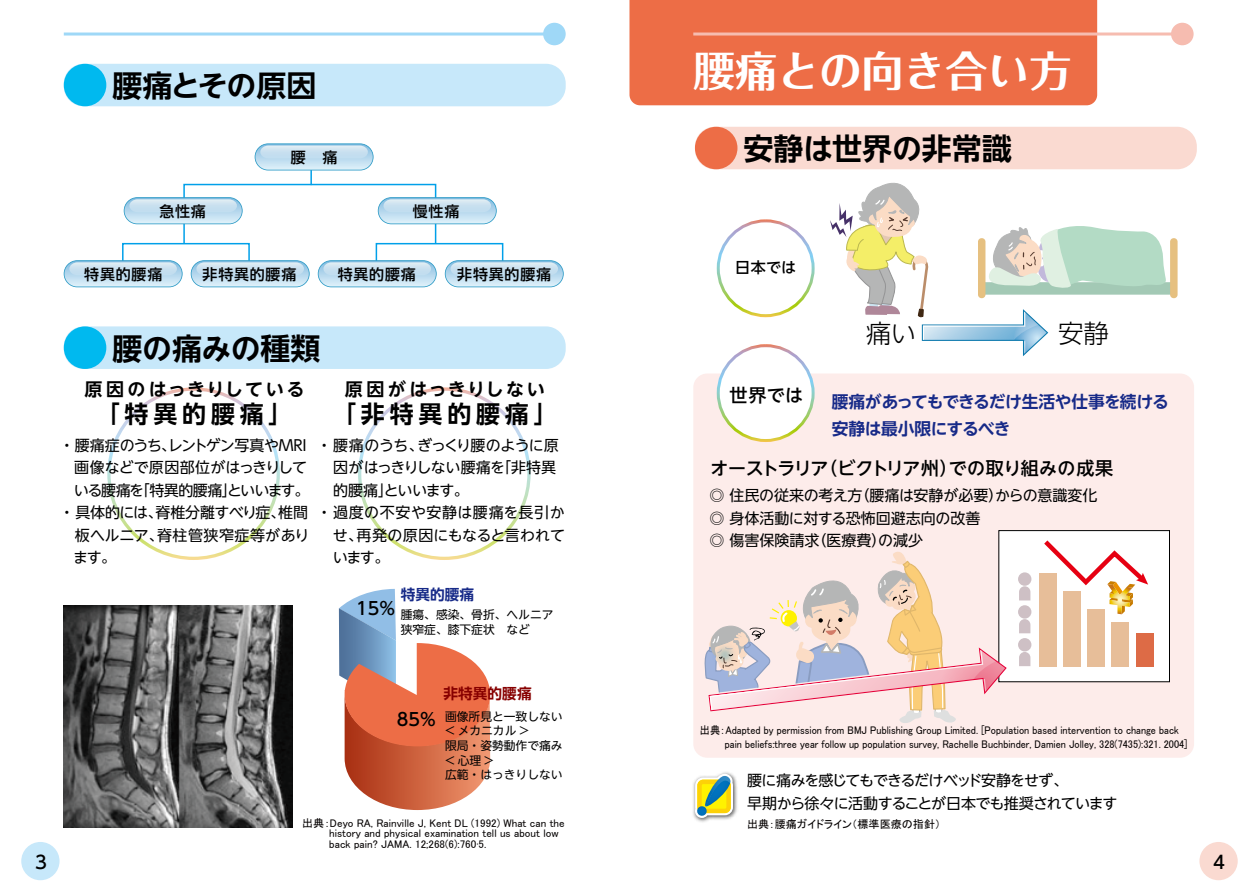
<style>
.page{position:relative;width:1259px;height:893px;background:#fff}
.page>*{position:absolute;margin:0;border:0;box-sizing:border-box;transform-origin:0 0}
.t1{font:700 42px "Folk Pro";color:#fff}
.t2{font:700 30px "UD Shin Go NT Pr 6 N De";letter-spacing:-.01em;color:#000}
.t3{font:300 25.5px "UD Shin Go NT Pr 6 N";color:#000}
.t4{font:700 24px "UD Shin Go NT Pr 6 N De";letter-spacing:.2em;color:#000}
.t5{font:500 18px "UD Shin Go NT Pr 6 N";letter-spacing:-.005em;color:#000}
.t6{font:700 18px "UD Shin Go NT Pr 6 N De";letter-spacing:.13em;color:#000}
.t7{font:500 17.55px "UD Shin Go NT Pr 6 N";color:#000}
.t8{font:700 16.8px/26.7px "UD Shin Go NT Pr 6 N De";letter-spacing:-.03em;color:#172a88}
.t9{font:15px "UD Shin Go NT Pr 6 N";letter-spacing:-.02em;color:#000}
.t10{font:15px/22.5px "UD Shin Go NT Pr 6 N";color:#000}
.t11{font:15px/22.5px "UD Shin Go NT Pr 6 N";letter-spacing:-.06em;color:#000}
.t12{font:500 15px "UD Shin Go NT Pr 6 N";letter-spacing:.05em;color:#000}
.t13{font:15px "UD Shin Go NT Pr 6 N";letter-spacing:-.075em;color:#000}
.t14{font:15px "UD Shin Go NT Pr 6 N";letter-spacing:-.05em;color:#000}
.t15{font:15px "UD Shin Go NT Pr 6 N";letter-spacing:.025em;color:#000}
.t16{font:15px "UD Shin Go NT Pr 6 N";letter-spacing:.035em;color:#000}
.t17{font:15px "UD Shin Go NT Pr 6 N";letter-spacing:.005em;color:#000}
.t18{font:15px "UD Shin Go NT Pr 6 N";letter-spacing:-.055em;color:#000}
.t19{font:700 14.7px "UD Shin Go NT Pr 6 N De";color:#870000}
.t20{font:700 14.7px "UD Shin Go NT Pr 6 N De";color:#172a88}
.t21{font:11.7px/14.7px "UD Shin Go NT Pr 6 N";color:#000}
.t22{font:11.1px/13.5px "MS P Gothic";color:#040000;scale:.92 1}
.t23{font:11.1px/10.5px "MS P Gothic";color:#040000}
</style>
<div class="page">
<div style="left:693px;top:373px;width:501px;height:385px;background:#fdecea;border-radius:14px"></div>
<div style="left:718px;top:346px;width:95px;height:95px;background:#fff;border-radius:50%"></div>
<div style="left:717px;top:344px;width:97px;height:98px;border:3px solid #fff;border-radius:50%"></div>
<div style="left:630px;top:0;width:467px;height:105px;background:#ed6d46"></div>
<hr style="left:693px;top:33px;width:490px;height:3px;background:#f6bcb0">
<div style="left:1171px;top:23px;width:22px;height:22px;background:#f6bcb0;border-radius:50%"></div>
<div style="left:1199px;top:842px;width:38px;height:38px;background:#fadad1;border-radius:50%"></div>
<div style="left:695px;top:127px;width:501px;height:42px;background:#fadad1;border-radius:20px"></div>
<div style="left:695px;top:127px;width:42px;height:42px;background:#ed6d46;border-radius:50%"></div>
<div style="left:717px;top:219px;width:97px;height:98px;border:3px solid #fff;border-radius:50%"></div>
<img style="left:693px;top:772px;width:44px;height:50px">
<svg style="left:694px;top:774px;width:39px;height:44px"></svg>
<div style="left:999px;top:531px;width:170px;height:151px;background:#fff"></div>
<div style="left:998px;top:530px;width:171px;height:152px;border:1px solid #000"></div>
<div style="left:1039px;top:573px;width:17px;height:94px;background:#e7be99"></div>
<div style="left:1063px;top:592px;width:18px;height:75px;background:#e7be99"></div>
<div style="left:1087px;top:610px;width:18px;height:57px;background:#e7be99"></div>
<div style="left:1111px;top:622px;width:18px;height:45px;background:#e7be99"></div>
<div style="left:1135px;top:633px;width:18px;height:34px;background:#dd6b46"></div>
<svg style="left:1019px;top:652px;width:11px;height:14px"></svg>
<div style="left:1018px;top:638px;width:13px;height:13px;background:#cec0c5;border-radius:50%"></div>
<svg style="left:1019px;top:619px;width:11px;height:14px"></svg>
<div style="left:1018px;top:605px;width:13px;height:14px;background:#cec0c5;border-radius:50%"></div>
<svg style="left:1019px;top:586px;width:11px;height:14px"></svg>
<div style="left:1018px;top:572px;width:13px;height:14px;background:#cec0c5;border-radius:50%"></div>
<svg style="left:1044px;top:540px;width:104px;height:74px"></svg>
<div style="left:1170px;top:238px;width:7px;height:60px;background:#e6c080;border-radius:4px"></div>
<svg style="left:830px;top:182px;width:341px;height:174px"></svg>
<svg style="left:704px;top:530px;width:302px;height:193px"></svg>
<hr style="left:310px;top:161px;width:2px;height:24px;background:#00a0e9">
<svg style="left:629px;top:0;width:1px;height:98px"></svg>
<div style="left:21px;top:842px;width:39px;height:38px;background:#c7e8fa;border-radius:50%"></div>
<hr style="left:64px;top:33px;width:491px;height:3px;background:#9fd8f7">
<div style="left:543px;top:23px;width:23px;height:22px;background:#9fd8f7;border-radius:50%"></div>
<div style="left:64px;top:64px;width:502px;height:42px;background:#c7e8fa;border-radius:20px"></div>
<div style="left:64px;top:64px;width:42px;height:42px;background:#00b9ef;border-radius:50%"></div>
<img style="left:64px;top:605px;width:228px;height:223px">
<svg style="left:339px;top:589px;width:151px;height:221px"></svg>
<div style="left:64px;top:326px;width:502px;height:43px;background:#c7e8fa;border-radius:20px"></div>
<div style="left:64px;top:326px;width:42px;height:43px;background:#00b9ef;border-radius:50%"></div>
<div style="left:183px;top:184px;width:253px;height:60px;border:2px solid #00a0e9"></div>
<svg style="left:64px;top:242px;width:246px;height:45px"></svg>
<svg style="left:318px;top:242px;width:246px;height:45px"></svg>
<svg style="left:124px;top:197px;width:119px;height:27px;background:#c0deee"></svg>
<svg style="left:378px;top:197px;width:119px;height:27px;background:#c0deee"></svg>
<svg style="left:255px;top:143px;width:118px;height:27px;background:#c1deef"></svg>
<h2 class="t2" style="left:112px;top:61px;width:205px">腰痛とその原因</h2>
<h3 class="t12" style="left:291px;top:145px;width:48px">腰　痛</h3>
<h3 class="t12" style="left:159px;top:199px;width:48px">急性痛</h3>
<h3 class="t12" style="left:413px;top:199px;width:48px">慢性痛</h3>
<h3 class="t12" style="left:84px;top:262px;width:80px">特異的腰痛</h3>
<h3 class="t12" style="left:203px;top:262px;width:95px">非特異的腰痛</h3>
<h3 class="t12" style="left:338px;top:262px;width:80px">特異的腰痛</h3>
<h3 class="t12" style="left:457px;top:262px;width:95px">非特異的腰痛</h3>
<h2 class="t2" style="left:112px;top:324px;width:210px">腰の痛みの種類</h2>
<h3 class="t6" style="left:85px;top:375px;width:222px">原因のはっきりしている</h3>
<h3 class="t4" style="left:96px;top:394px;width:198px">「特異的腰痛」</h3>
<h3 class="t9" style="left:59px;top:433px;width:249px">・ 腰痛症のうち、レントゲン写真やMRI</h3>
<h3 class="t9" style="left:74px;top:455px;width:234px">画像などで原因部位がはっきりして</h3>
<h3 class="t13" style="left:74px;top:478px;width:237px">いる腰痛を「特異的腰痛」といいます。</h3>
<h3 class="t9" style="left:59px;top:500px;width:250px">・具体的には、脊椎分離すべり症、椎間</h3>
<h3 class="t15" style="left:75px;top:523px;width:236px">板ヘルニア、脊柱管狭窄症等があり</h3>
<h3 class="t9" style="left:73px;top:545px;width:44px">ます。</h3>
<h3 class="t6" style="left:345px;top:375px;width:201px">原因がはっきりしない</h3>
<h3 class="t4" style="left:332px;top:394px;width:227px">「非特異的腰痛」</h3>
<h3 class="t14" style="left:317px;top:433px;width:243px">・ 腰痛のうち、ぎっくり腰のように原</h3>
<h3 class="t9" style="left:333px;top:455px;width:225px">因がはっきりしない腰痛を「非特異</h3>
<h3 class="t18" style="left:333px;top:478px;width:137px">的腰痛」といいます。</h3>
<h3 class="t16" style="left:317px;top:500px;width:249px">・ 過度の不安や安静は腰痛を長引か</h3>
<h3 class="t17" style="left:333px;top:523px;width:234px">せ、再発の原因にもなると言われて</h3>
<h3 class="t9" style="left:333px;top:545px;width:58px">います。</h3>
<h3 class="t20" style="left:401px;top:583px;width:75px">特異的腰痛</h3>
<h3 class="t7" style="left:356px;top:594px;width:41px">15％</h3>
<p class="t21" style="left:401px;top:607px;width:154px">腫瘍、感染、骨折、ヘルニア狭窄症、膝下症状　など</p>
<h3 class="t5" style="left:35px;top:848px;width:13px">3</h3>
<h3 class="t7" style="left:397px;top:705px;width:41px">85％</h3>
<h3 class="t19" style="left:443px;top:682px;width:90px">非特異的腰痛</h3>
<p class="t21" style="left:445px;top:709px;width:119px">画像所見と一致しない&lt; メカニカル &gt;<br>限局・姿勢動作で痛み&lt;心理&gt;<br>広範・はっきりしない</p>
<p class="t23" style="left:329px;top:818px;width:237px;text-indent:-27px">出典：Deyo RA, Rainville J, Kent DL (1992) What can the history and physical examination tell us about low back pain? JAMA. 12;268(6):760·5.</p>
<h1 class="t1" style="left:693px;top:35px;width:379px">腰痛との向き合い方</h1>
<h2 class="t2" style="left:743px;top:124px;width:270px">安静は世界の非常識</h2>
<h3 class="t12" style="left:735px;top:255px;width:63px">日本では</h3>
<h3 class="t5" style="left:729px;top:380px;width:75px">世界では</h3>
<h3 class="t3" style="left:865px;top:313px;width:52px">痛い</h3>
<h3 class="t3" style="left:1058px;top:313px;width:52px">安静</h3>
<h3 class="t8" style="left:831px;top:388px;width:338px">腰痛があってもできるだけ生活や仕事を続ける安静は最小限にするべき</h3>
<h3 class="t5" style="left:710px;top:453px;width:404px">オーストラリア（ビクトリア州）での取り組みの成果</h3>
<h3 class="t10" style="left:709px;top:484px;width:389px">◎ 住民の従来の考え方（腰痛は安静が必要）からの意識変化◎ 身体活動に対する恐怖回避志向の改善<br>◎ 傷害保険請求（医療費）の減少</h3>
<p class="t22" style="left:724px;top:724px;width:505px;text-indent:-25px">出典：Adapted by permission from BMJ Publishing Group Limited. [Population based intervention to change back pain beliefs:three year follow up population survey, Rachelle Buchbinder, Damien Jolley, 328(7435):321. 2004]</p>
<h3 class="t11" style="left:747px;top:769px;width:372px">腰に痛みを感じてもできるだけベッド安静をせず、<br>早期から徐々に活動することが日本でも推奨されています</h3>
<p class="t23" style="left:747px;top:818px;width:195px">出典：腰痛ガイドライン（標準医療の指針）</p>
<h3 class="t5" style="left:1213px;top:848px;width:13px">4</h3>
</div>
